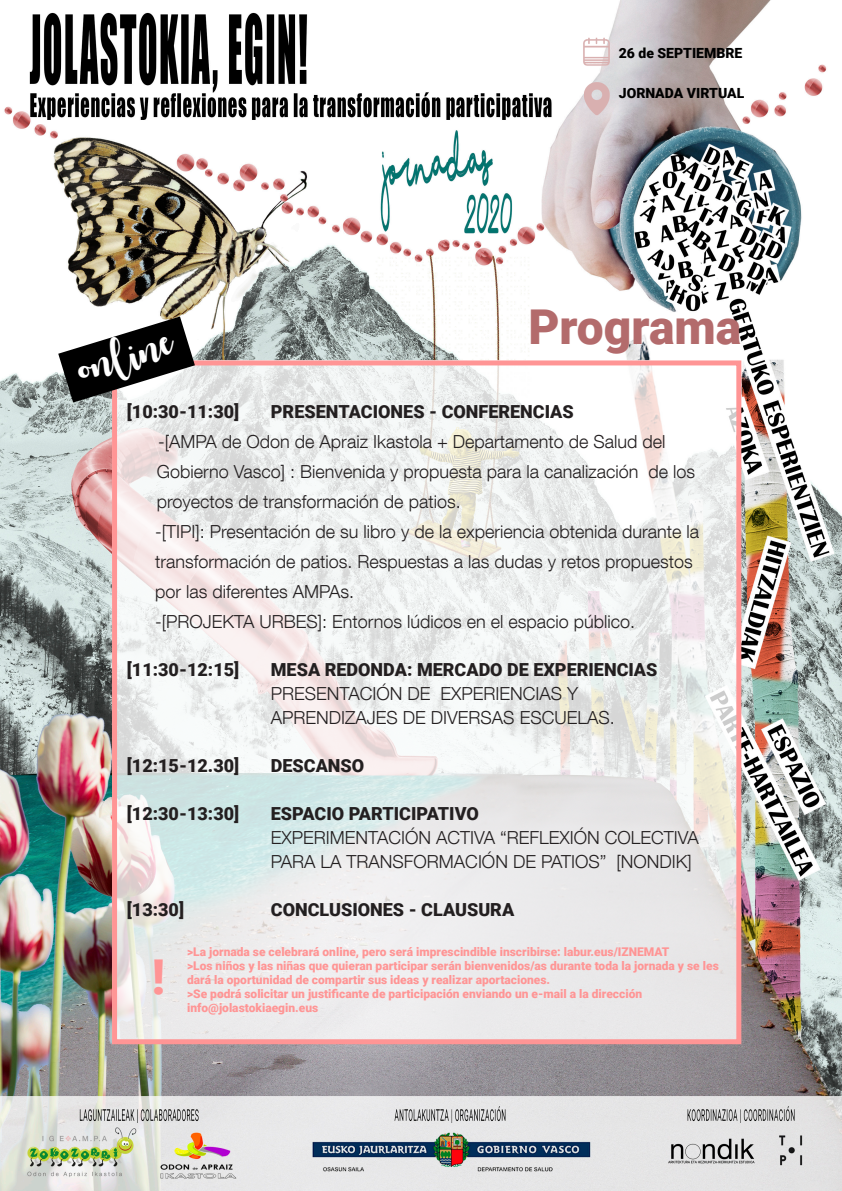
<style>
.page{position:relative;width:842px;height:1191px;background:#fff}
.page>*{position:absolute;margin:0;border:0;box-sizing:border-box;transform-origin:0 0}
.t1{font:48px "Roboto";color:#b36b6c}
.t2{font:48px "Roboto";color:#ff9595}
.t3{font:36px "Autumnin November";color:#fff}
.t4{font:300 18px/30px "Helvetica Neue LT Com";color:#231f20}
.t5{font:18px "Roboto";color:#231f20}
.t6{font:14px "Roboto";color:#000}
.t7{font:12px/14px "Roboto";color:#ff9595}
</style>
<div class="page">
<img style="left:0;top:0;width:842px;height:1191px">
<svg style="left:118px;top:366px;width:617px;height:672px"></svg>
<img style="left:583px;top:36px;width:28px;height:31px">
<img style="left:583px;top:81px;width:28px;height:36px">
<div style="left:112px;top:360px;width:629px;height:684px;border:5px solid #ff9595"></div>
<svg style="left:58px;top:316px;width:137px;height:86px"></svg>
<p class="t3" style="left:72px;top:349px;width:99px;rotate:-17deg">online</p>
<p class="t6" style="left:619px;top:43px;width:125px">26 de SEPTIEMBRE</p>
<p class="t6" style="left:619px;top:83px;width:127px">JORNADA VIRTUAL</p>
<p class="t1" style="left:528px;top:293px;width:214px">Programa</p>
<p class="t5" style="left:127px;top:399px;width:114px">[10:30-11:30]</p>
<p class="t5" style="left:271px;top:399px;width:304px">PRESENTACIONES - CONFERENCIAS</p>
<p class="t4" style="left:158px;top:426px;width:509px">-[AMPA de Odon de Apraiz Ikastola + Departamento de Salud del</p>
<p class="t4" style="left:157px;top:456px;width:540px">Gobierno Vasco] : Bienvenida y propuesta para la canalización de los</p>
<p class="t4" style="left:157px;top:486px;width:305px">proyectos de transformación de patios.</p>
<p class="t4" style="left:155px;top:516px;width:545px">-[TIPI]: Presentación de su libro y de la experiencia obtenida durante la transformación de patios. Respuestas a las dudas y retos propuestos por las diferentes AMPAs.</p>
<p class="t4" style="left:155px;top:606px;width:481px">-[PROJEKTA URBES]: Entornos lúdicos en el espacio público.</p>
<p class="t5" style="left:127px;top:657px;width:114px">[11:30-12:15]</p>
<p class="t5" style="left:271px;top:657px;width:388px">MESA REDONDA: MERCADO DE EXPERIENCIAS</p>
<p class="t4" style="left:271px;top:681px;width:345px;line-height:24px">PRESENTACIÓN DE EXPERIENCIAS Y<br>APRENDIZAJES DE DIVERSAS ESCUELAS.</p>
<p class="t5" style="left:127px;top:753px;width:114px">[12:15-12.30]</p>
<p class="t5" style="left:271px;top:753px;width:95px">DESCANSO</p>
<p class="t5" style="left:127px;top:801px;width:114px">[12:30-13:30]</p>
<p class="t5" style="left:271px;top:801px;width:209px">ESPACIO PARTICIPATIVO</p>
<p class="t4" style="left:271px;top:825px;width:429px;line-height:24px">EXPERIMENTACIÓN ACTIVA “REFLEXIÓN COLECTIVA<br>PARA LA TRANSFORMACIÓN DE PATIOS” [NONDIK]</p>
<p class="t5" style="left:127px;top:897px;width:59px">[13:30]</p>
<p class="t5" style="left:271px;top:897px;width:245px">CONCLUSIONES - CLAUSURA</p>
<p class="t2" style="left:152px;top:943px;width:15px">!</p>
<p class="t7" style="left:187px;top:944px;width:484px">&gt;La jornada se celebrará online, pero será imprescindible inscribirse: labur.eus/IZNEMAT</p>
<p class="t7" style="left:187px;top:958px;width:533px">&gt;Los niños y las niñas que quieran participar serán bienvenidos/as durante toda la jornada y se les dará la oportunidad de compartir sus ideas y realizar aportaciones.</p>
<p class="t7" style="left:187px;top:986px;width:457px">&gt;Se podrá solicitar un justificante de participación enviando un e-mail a la dirección</p>
<p class="t7" style="left:187px;top:1000px;width:133px">info@jolastokiaegin.eus</p>
</div>
